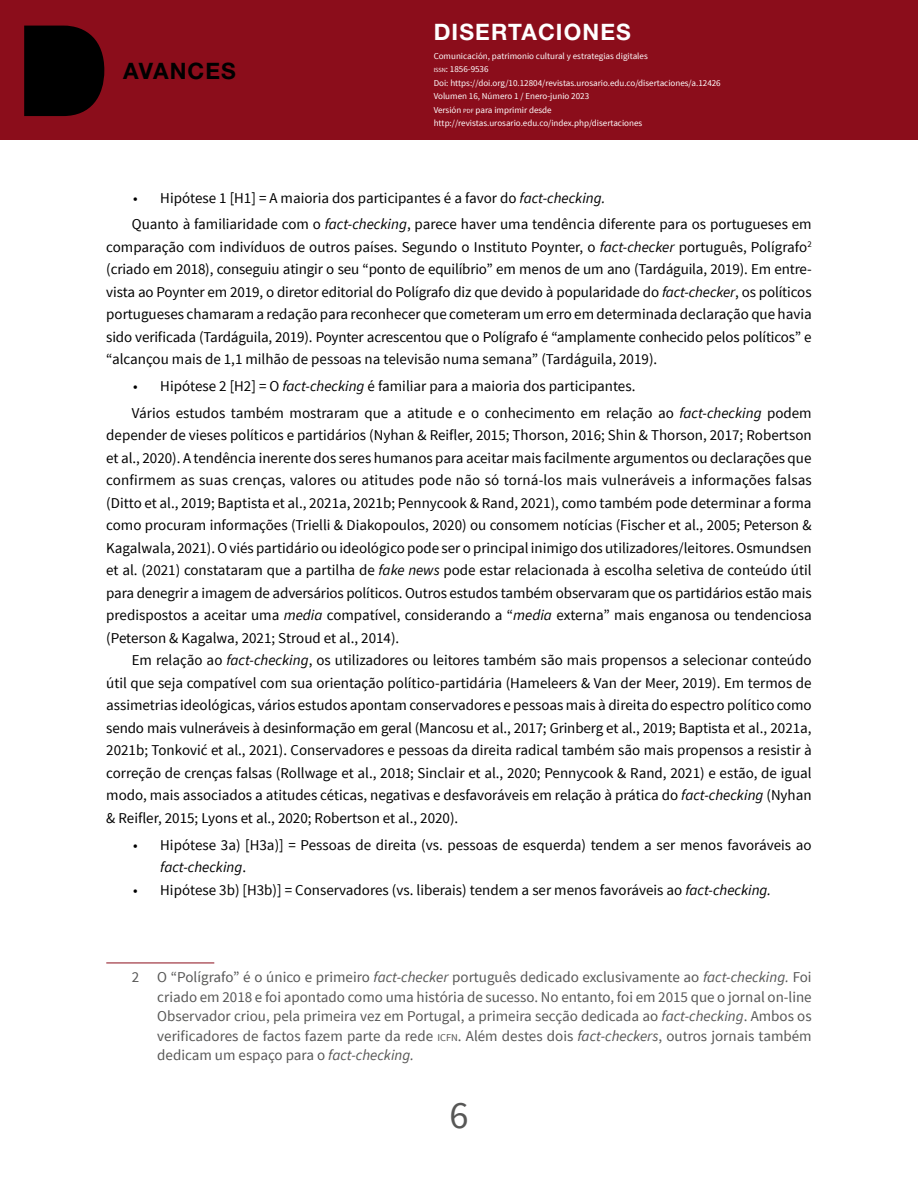
<style>
.page{position:relative;width:918px;height:1188px;background:#fff}
.page>*{position:absolute;margin:0;border:0;box-sizing:border-box;transform-origin:0 0}
.t1{font:38.4px "Source Sans Pro";color:#575756}
.t2{font:700 22.65px "Helvetica Neue LT Std";letter-spacing:.05em;color:#fff}
.t3{font:700 22.65px "Helvetica Neue LT Std";letter-spacing:.05em;color:#000}
.t4{font:15px/22.5px "Source Sans Pro";color:#000}
.t5{font:15px/19.5px "Source Sans Pro";color:#575756;text-align:justify}
.t6{font:9px/13.5px "Source Sans Pro";color:#fff}
.s1{font-size:6.3px}
.s2{font-style:italic}
.s3{font-size:10.5px}
</style>
<div class="page">
<div style="left:0;top:0;width:918px;height:139px;background:#8b0d1b"></div>
<svg style="left:24px;top:26px;width:80px;height:90px"></svg>
<hr style="left:106px;top:963px;width:108px;height:1px;background:#8b0d1b">
<h2 class="t3" style="left:123px;top:57px;width:114px">AVANCES</h2>
<h2 class="t2" style="left:434px;top:18px;width:199px">DISERTACIONES</h2>
<p class="t6" style="left:434px;top:49px;width:289px">Comunicación, patrimonio cultural y estrategias digitales<br><span class="s1">ISSN</span>: 1856-9536<br>Doi: https://doi.org/10.12804/revistas.urosario.edu.co/disertaciones/a.12426<br>Volumen 16, Número 1 / Enero-junio 2023<br>Versión <span class="s1">PDF</span> para imprimir desde http://revistas.urosario.edu.co/index.php/disertaciones</p>
<p class="t4" style="left:132px;top:185px;width:681px;line-height:26.7px">• Hipótese 1 [H1] = A maioria dos participantes é a favor do <span class="s2">fact-checking.<br></span>Quanto à familiaridade com o <span class="s2">fact-checking</span>, parece haver uma tendência diferente para os portugueses em</p>
<p class="t4" style="left:106px;top:236px;width:707px;text-align:justify">comparação com indivíduos de outros países. Segundo o Instituto Poynter, o <span class="s2">fact-checker</span> português, Polígrafo<sup>2 </sup>(criado em 2018), conseguiu atingir o seu “ponto de equilíbrio” em menos de um ano (Tardáguila, 2019). Em entre&shy;vista ao Poynter em 2019, o diretor editorial do Polígrafo diz que devido à popularidade do <span class="s2">fact-checker</span>, os políticos portugueses chamaram a redação para reconhecer que cometeram um erro em determinada declaração que havia sido verificada (Tardáguila, 2019). Poynter acrescentou que o Polígrafo é “amplamente conhecido pelos políticos” e “alcançou mais de 1,1 milhão de pessoas na televisão numa semana” (Tardáguila, 2019).</p>
<p class="t4" style="left:132px;top:373px;width:681px;line-height:26.7px">• Hipótese 2 [H2] = O <span class="s2">fact-checking</span> é familiar para a maioria dos participantes.<br>Vários estudos também mostraram que a atitude e o conhecimento em relação ao <span class="s2">fact-checking</span> podem</p>
<p class="t4" style="left:106px;top:424px;width:707px;text-align:justify">depender de vieses políticos e partidários (Nyhan &amp; Reifler, 2015; Thorson, 2016; Shin &amp; Thorson, 2017; Robertson et al., 2020). A tendência inerente dos seres humanos para aceitar mais facilmente argumentos ou declarações que confirmem as suas crenças, valores ou atitudes pode não só torná-los mais vulneráveis a informações falsas (Ditto et al., 2019; Baptista et al., 2021a, 2021b; Pennycook &amp; Rand, 2021), como também pode determinar a forma como procuram informações (Trielli &amp; Diakopoulos, 2020) ou consomem notícias (Fischer et al., 2005; Peterson &amp; Kagalwala, 2021). O viés partidário ou ideológico pode ser o principal inimigo dos utilizadores/leitores. Osmundsen et al. (2021) constataram que a partilha de <span class="s2">fake news</span> pode estar relacionada à escolha seletiva de conteúdo útil para denegrir a imagem de adversários políticos. Outros estudos também observaram que os partidários estão mais predispostos a aceitar uma <span class="s2">media</span> compatível, considerando a “<span class="s2">media</span> externa” mais enganosa ou tendenciosa (Peterson &amp; Kagalwa, 2021; Stroud et al., 2014).</p>
<p class="t4" style="left:106px;top:649px;width:707px;text-align:justify;text-indent:26px">Em relação ao <span class="s2">fact-checking</span>, os utilizadores ou leitores também são mais propensos a selecionar conteúdo útil que seja compatível com sua orientação político-partidária (Hameleers &amp; Van der Meer, 2019). Em termos de assimetrias ideológicas, vários estudos apontam conservadores e pessoas mais à direita do espectro político como sendo mais vulneráveis à desinformação em geral (Mancosu et al., 2017; Grinberg et al., 2019; Baptista et al., 2021a, 2021b; Tonković et al., 2021). Conservadores e pessoas da direita radical também são mais propensos a resistir à correção de crenças falsas (Rollwage et al., 2018; Sinclair et al., 2020; Pennycook &amp; Rand, 2021) e estão, de igual modo, mais associados a atitudes céticas, negativas e desfavoráveis em relação à prática do <span class="s2">fact-checking</span> (Nyhan &amp; Reifler, 2015; Lyons et al., 2020; Robertson et al., 2020).</p>
<p class="t4" style="left:160px;top:834px;width:653px;text-indent:-27px">• Hipótese 3a) [H3a)] = Pessoas de direita (vs. pessoas de esquerda) tendem a ser menos favoráveis ao <span class="s2">fact-checking</span>.</p>
<p class="t4" style="left:133px;top:879px;width:639px">• Hipótese 3b) [H3b)] = Conservadores (vs. liberais) tendem a ser menos favoráveis ao <span class="s2">fact-checking.</span></p>
<p class="t5" style="left:157px;top:968px;width:656px;text-indent:-26px">2 O “Polígrafo” é o único e primeiro <span class="s2">fact-checker</span> português dedicado exclusivamente ao <span class="s2">fact-checking.</span> Foi criado em 2018 e foi apontado como uma história de sucesso. No entanto, foi em 2015 que o jornal on-line Observador criou, pela primeira vez em Portugal, a primeira secção dedicada ao <span class="s2">fact-checking</span>. Ambos os verificadores de factos fazem parte da rede <span class="s3">ICFN</span>. Além destes dois <span class="s2">fact-checkers</span>, outros jornais também dedicam um espaço para o <span class="s2">fact-checking.</span></p>
<h1 class="t1" style="left:449px;top:1092px;width:21px">6</h1>
</div>
